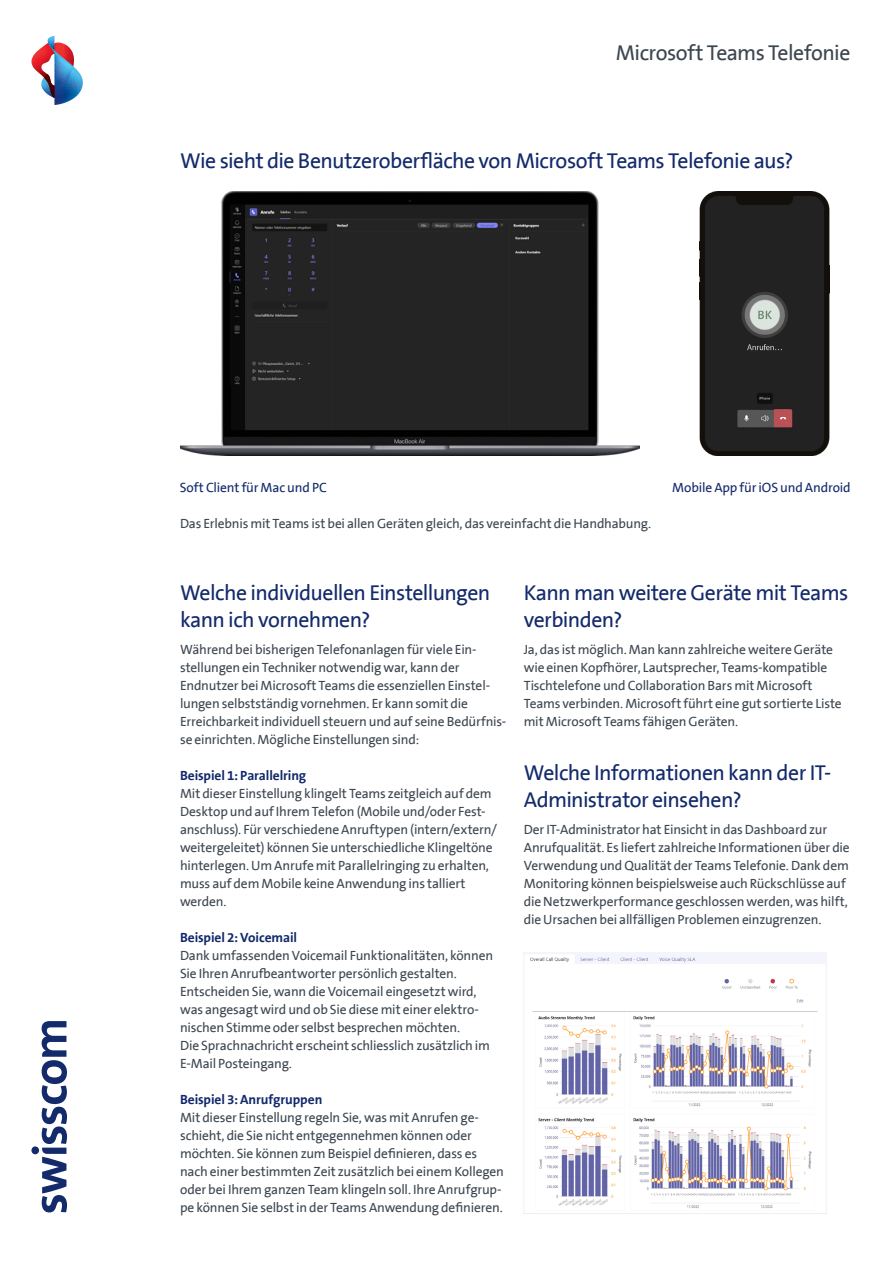
<style>
.page{position:relative;width:893px;height:1263px;background:#fff}
.page>*{position:absolute;margin:0;border:0;box-sizing:border-box;transform-origin:0 0}
.t1{font:21.75px/27px "The Sans Swisscom";letter-spacing:-.025em;color:#132a6b}
.t2{font:21.75px "The Sans Swisscom";letter-spacing:-.025em;color:#3d4650}
.t3{font:13.5px/18px "The Sans Swisscom";letter-spacing:-.015em;color:#3d4650}
.t4{font:700 13.5px "The Sans Swisscom";letter-spacing:-.005em;color:#132a6b}
.t5{font:13.5px "The Sans Swisscom";letter-spacing:-.01em;color:#132a6b}
</style>
<div class="page">
<img style="left:699px;top:192px;width:130px;height:264px">
<img style="left:524px;top:952px;width:303px;height:261px">
<img style="left:180px;top:192px;width:459px;height:264px">
<svg style="left:31px;top:1021px;width:36px;height:191px"></svg>
<svg style="left:31px;top:36px;width:52px;height:69px"></svg>
<h1 class="t2" style="left:616px;top:38px;width:236px">Microsoft Teams Telefonie</h1>
<h1 class="t1" style="left:180px;top:147px;width:615px">Wie sieht die Benutzeroberfläche von Microsoft Teams Telefonie aus?</h1>
<p class="t5" style="left:180px;top:479px;width:149px">Soft Client für Mac und PC</p>
<p class="t5" style="left:672px;top:479px;width:180px">Mobile App für iOS und Android</p>
<p class="t3" style="left:180px;top:514px;width:473px">Das Erlebnis mit Teams ist bei allen Geräten gleich, das vereinfacht die Handhabung.</p>
<h1 class="t1" style="left:180px;top:579px;width:312px">Welche individuellen Einstellungen kann ich vornehmen?</h1>
<p class="t3" style="left:180px;top:640px;width:328px">Während bei bisherigen Telefonanlagen für viele Ein&shy;stellungen ein Techniker notwendig war, kann der Endnutzer bei Microsoft Teams die essenziellen Einstel&shy;lungen selbstständig vornehmen. Er kann somit die Erreichbarkeit individuell steuern und auf seine Bedürfnis&shy;se einrichten. Mögliche Einstellungen sind:</p>
<p class="t4" style="left:180px;top:767px;width:128px">Beispiel 1: Parallelring</p>
<p class="t3" style="left:180px;top:784px;width:319px">Mit dieser Einstellung klingelt Teams zeitgleich auf dem Desktop und auf Ihrem Telefon (Mobile und/oder Fest&shy;anschluss). Für verschiedene Anruftypen (intern/extern/ weitergeleitet) können Sie unterschiedliche Klingeltöne hinterlegen. Um Anrufe mit Parallelringing zu erhalten, muss auf dem Mobile keine Anwendung ins talliert werden.</p>
<p class="t4" style="left:180px;top:929px;width:119px">Beispiel 2: Voicemail</p>
<p class="t3" style="left:180px;top:946px;width:315px">Dank umfassenden Voicemail Funktionalitäten, können Sie Ihren Anrufbeantworter persönlich gestalten.<br>Entscheiden Sie, wann die Voicemail eingesetzt wird, was angesagt wird und ob Sie diese mit einer elektro&shy;nischen Stimme oder selbst besprechen möchten.<br>Die Sprachnachricht erscheint schliesslich zusätzlich im E-Mail Posteingang.</p>
<p class="t4" style="left:180px;top:1090px;width:144px">Beispiel 3: Anrufgruppen</p>
<p class="t3" style="left:180px;top:1108px;width:326px">Mit dieser Einstellung regeln Sie, was mit Anrufen ge&shy;schieht, die Sie nicht entgegennehmen können oder möchten. Sie können zum Beispiel definieren, dass es nach einer bestimmten Zeit zusätzlich bei einem Kollegen oder bei Ihrem ganzen Team klingeln soll. Ihre Anrufgrup&shy;pe können Sie selbst in der Teams Anwendung definieren.</p>
<h1 class="t1" style="left:524px;top:579px;width:326px">Kann man weitere Geräte mit Teams verbinden?</h1>
<p class="t3" style="left:524px;top:640px;width:319px">Ja, das ist möglich. Man kann zahlreiche weitere Geräte wie einen Kopfhörer, Lautsprecher, Teams-kompatible Tischtelefone und Collaboration Bars mit Microsoft Teams verbinden. Microsoft führt eine gut sortierte Liste mit Microsoft Teams fähigen Geräten.</p>
<h1 class="t1" style="left:524px;top:759px;width:307px">Welche Informationen kann der IT-<br>Administrator einsehen?</h1>
<p class="t3" style="left:524px;top:820px;width:328px">Der IT-Administrator hat Einsicht in das Dashboard zur Anrufqualität. Es liefert zahlreiche Informationen über die Verwendung und Qualität der Teams Telefonie. Dank dem Monitoring können beispielsweise auch Rückschlüsse auf die Netzwerkperformance geschlossen werden, was hilft, die Ursachen bei allfälligen Problemen einzugrenzen.</p>
</div>
